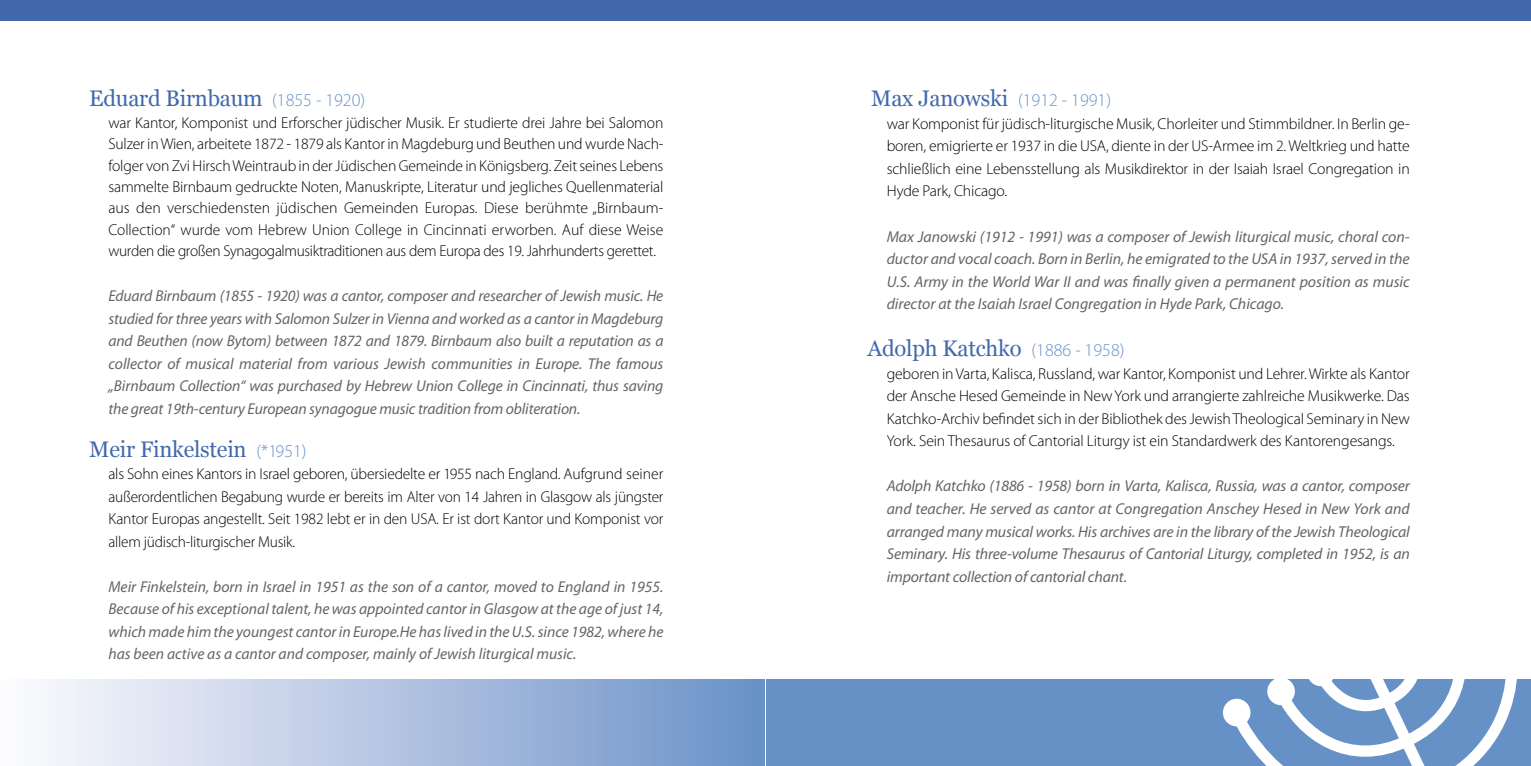
<style>
.page{position:relative;width:1531px;height:766px;background:#fff}
.page>*{position:absolute;margin:0;border:0;box-sizing:border-box;transform-origin:0 0}
.t1{font:22.5px "Georgia";letter-spacing:-.01em;color:#4269ac}
.t2{font:300 15.75px/22.5px "Myriad Pro";letter-spacing:-.01em;color:#000;text-align:justify}
.t3{font:italic 15.75px/22.5px "Myriad Pro";letter-spacing:-.01em;color:#646567;text-align:justify}
.s1{font-family:"Myriad Pro";font-weight:300;font-size:18px;color:#6691c7}
</style>
<div class="page">
<div style="left:0;top:679px;width:764px;height:86px;background:linear-gradient(to right,#fffcfe,#6b91c8)"></div>
<div style="left:766px;top:679px;width:765px;height:86px;background:#6691c7"></div>
<svg style="left:1223px;top:679px;width:294px;height:86px"></svg>
<div style="left:0;top:0;width:1531px;height:21px;background:#4269ac"></div>
<h1 class="t1" style="left:89px;top:86px;width:277px">Eduard Birnbaum <span class="s1">(1855 - 1920)</span></h1>
<p class="t2" style="left:108px;top:112px;width:556px;line-height:21.4px">war Kantor, Komponist und Erforscher jüdischer Musik. Er studierte drei Jahre bei Salomon Sulzer in Wien, arbeitete 1872 - 1879 als Kantor in Magdeburg und Beuthen und wurde Nach&shy;folger von Zvi Hirsch Weintraub in der Jüdischen Gemeinde in Königsberg. Zeit seines Lebens sammelte Birnbaum gedruckte Noten, Manuskripte, Literatur und jegliches Quellenmaterial aus den verschiedensten jüdischen Gemeinden Europas. Diese berühmte „Birnbaum-Collection“ wurde vom Hebrew Union College in Cincinnati erworben. Auf diese Weise wurden die großen Synagogalmusiktraditionen aus dem Europa des 19. Jahrhunderts gerettet.</p>
<p class="t3" style="left:108px;top:284px;width:556px">Eduard Birnbaum (1855 - 1920) was a cantor, composer and researcher of Jewish music. He studied for three years with Salomon Sulzer in Vienna and worked as a cantor in Magdeburg and Beuthen (now Bytom) between 1872 and 1879. Birnbaum also built a reputation as a collector of musical material from various Jewish communities in Europe. The famous „Birnbaum Collection“ was purchased by Hebrew Union College in Cincinnati, thus saving the great 19th-century European synagogue music tradition from obliteration.</p>
<h1 class="t1" style="left:89px;top:436px;width:219px">Meir Finkelstein <span class="s1">(* 1951)</span></h1>
<p class="t2" style="left:108px;top:462px;width:556px">als Sohn eines Kantors in Israel geboren, übersiedelte er 1955 nach England. Aufgrund seiner außerordentlichen Begabung wurde er bereits im Alter von 14 Jahren in Glasgow als jüngster Kantor Europas angestellt. Seit 1982 lebt er in den USA. Er ist dort Kantor und Komponist vor allem jüdisch-liturgischer Musik.</p>
<p class="t3" style="left:108px;top:574px;width:556px">Meir Finkelstein, born in Israel in 1951 as the son of a cantor, moved to England in 1955.<br>Because of his exceptional talent, he was appointed cantor in Glasgow at the age of just 14, which made him the youngest cantor in Europe.He has lived in the U.S. since 1982, where he has been active as a cantor and composer, mainly of Jewish liturgical music.</p>
<h1 class="t1" style="left:871px;top:86px;width:241px">Max Janowski <span class="s1">(1912 - 1991)</span></h1>
<p class="t2" style="left:887px;top:113px;width:525px">war Komponist für jüdisch-liturgische Musik, Chorleiter und Stimmbildner. In Berlin ge&shy;boren, emigrierte er 1937 in die USA, diente in der US-Armee im 2. Weltkrieg und hatte schließlich eine Lebensstellung als Musikdirektor in der Isaiah Israel Congregation in Hyde Park, Chicago.</p>
<p class="t3" style="left:887px;top:225px;width:525px">Max Janowski (1912 - 1991) was a composer of Jewish liturgical music, choral con&shy;ductor and vocal coach. Born in Berlin, he emigrated to the USA in 1937, served in the U.S. Army in the World War II and was finally given a permanent position as music director at the Isaiah Israel Congregation in Hyde Park, Chicago.</p>
<h1 class="t1" style="left:867px;top:336px;width:258px">Adolph Katchko <span class="s1">(1886 - 1958)</span></h1>
<p class="t2" style="left:887px;top:362px;width:525px">geboren in Varta, Kalisca, Russland, war Kantor, Komponist und Lehrer. Wirkte als Kantor der Ansche Hesed Gemeinde in New York und arrangierte zahlreiche Musikwerke. Das Katchko-Archiv befindet sich in der Bibliothek des Jewish Theological Seminary in New York. Sein Thesaurus of Cantorial Liturgy ist ein Standardwerk des Kantorengesangs.</p>
<p class="t3" style="left:887px;top:474px;width:525px">Adolph Katchko (1886 - 1958) born in Varta, Kalisca, Russia, was a cantor, composer and teacher. He served as cantor at Congregation Anschey Hesed in New York and arranged many musical works. His archives are in the library of the Jewish Theological Seminary. His three-volume Thesaurus of Cantorial Liturgy, completed in 1952, is an important collection of cantorial chant.</p>
</div>
